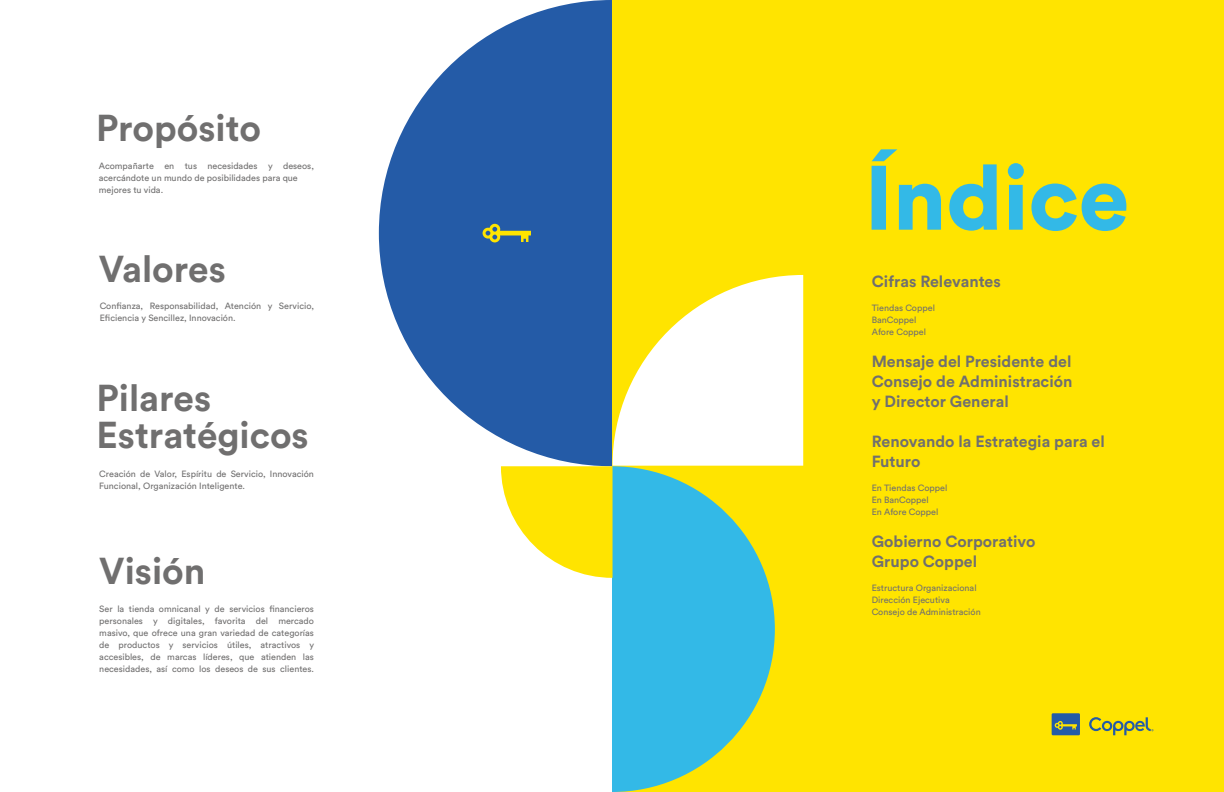
<style>
.page{position:relative;width:1224px;height:792px;background:#fff}
.page>*{position:absolute;margin:0;border:0;box-sizing:border-box;transform-origin:0 0}
.t1{font:900 90.2px "Circular Std";color:#33b9e7}
.t2{font:700 37.1px/37px "Circular Std";color:#706f6f}
.t3{font:700 16px/20px "Circular Std";color:#706f6f}
.t4{font:9px/12px "Circular Std";color:#706f6f}
</style>
<div class="page">
<div style="left:612px;top:0;width:612px;height:792px;background:#ffe400"></div>
<svg style="left:612px;top:578px;width:163px;height:214px;fill:#33b9e7"></svg>
<svg style="left:379px;top:0;width:233px;height:438px;fill:#245ba7"></svg>
<svg style="left:483px;top:224px;width:48px;height:18px"></svg>
<svg style="left:501px;top:275px;width:302px;height:303px"></svg>
<div style="left:1052px;top:713px;width:28px;height:22px;background:#245ba7"></div>
<svg style="left:1089px;top:717px;width:64px;height:18px"></svg>
<svg style="left:1055px;top:721px;width:22px;height:9px"></svg>
<h2 class="t2" style="left:96px;top:109px;width:167px">Propósito</h2>
<p class="t4" style="left:99px;top:160px;width:217px">Acompañarte en tus necesidades y deseos, acercándote un mundo de posibilidades para que mejores tu vida.</p>
<h2 class="t2" style="left:99px;top:250px;width:128px">Valores</h2>
<p class="t4" style="left:100px;top:300px;width:216px">Confianza, Responsabilidad, Atención y Servicio,<br>Eficiencia y Sencillez, Innovación.</p>
<h2 class="t2" style="left:96px;top:379px;width:214px">Pilares<br>Estratégicos</h2>
<p class="t4" style="left:99px;top:468px;width:216px">Creación de Valor, Espíritu de Servicio, Innovación<br>Funcional, Organización Inteligente.</p>
<h2 class="t2" style="left:99px;top:551px;width:108px">Visión</h2>
<p class="t4" style="left:99px;top:603px;width:216px;text-align:justify">Ser la tienda omnicanal y de servicios financieros personales y digitales, favorita del mercado masivo, que ofrece una gran variedad de categorías de productos y servicios útiles, atractivos y accesibles, de marcas líderes, que atienden las necesidades, así como los deseos de sus clientes.</p>
<h1 class="t1" style="left:865px;top:138px;width:266px">Índice</h1>
<h3 class="t3" style="left:872px;top:271px;width:131px">Cifras Relevantes</h3>
<p class="t4" style="left:872px;top:301px;width:65px">Tiendas Coppel<br>BanCoppel<br>Afore Coppel</p>
<h3 class="t3" style="left:872px;top:351px;width:202px;text-align:justify">Mensaje del Presidente del Consejo de Administración y Director General</h3>
<h3 class="t3" style="left:872px;top:431px;width:235px">Renovando la Estrategia para el<br>Futuro</h3>
<p class="t4" style="left:872px;top:481px;width:77px">En Tiendas Coppel<br>En BanCoppel<br>En Afore Coppel</p>
<h3 class="t3" style="left:872px;top:531px;width:165px">Gobierno Corporativo<br>Grupo Coppel</h3>
<p class="t4" style="left:872px;top:581px;width:111px">Estructura Organizacional<br>Dirección Ejecutiva<br>Consejo de Administración</p>
</div>
